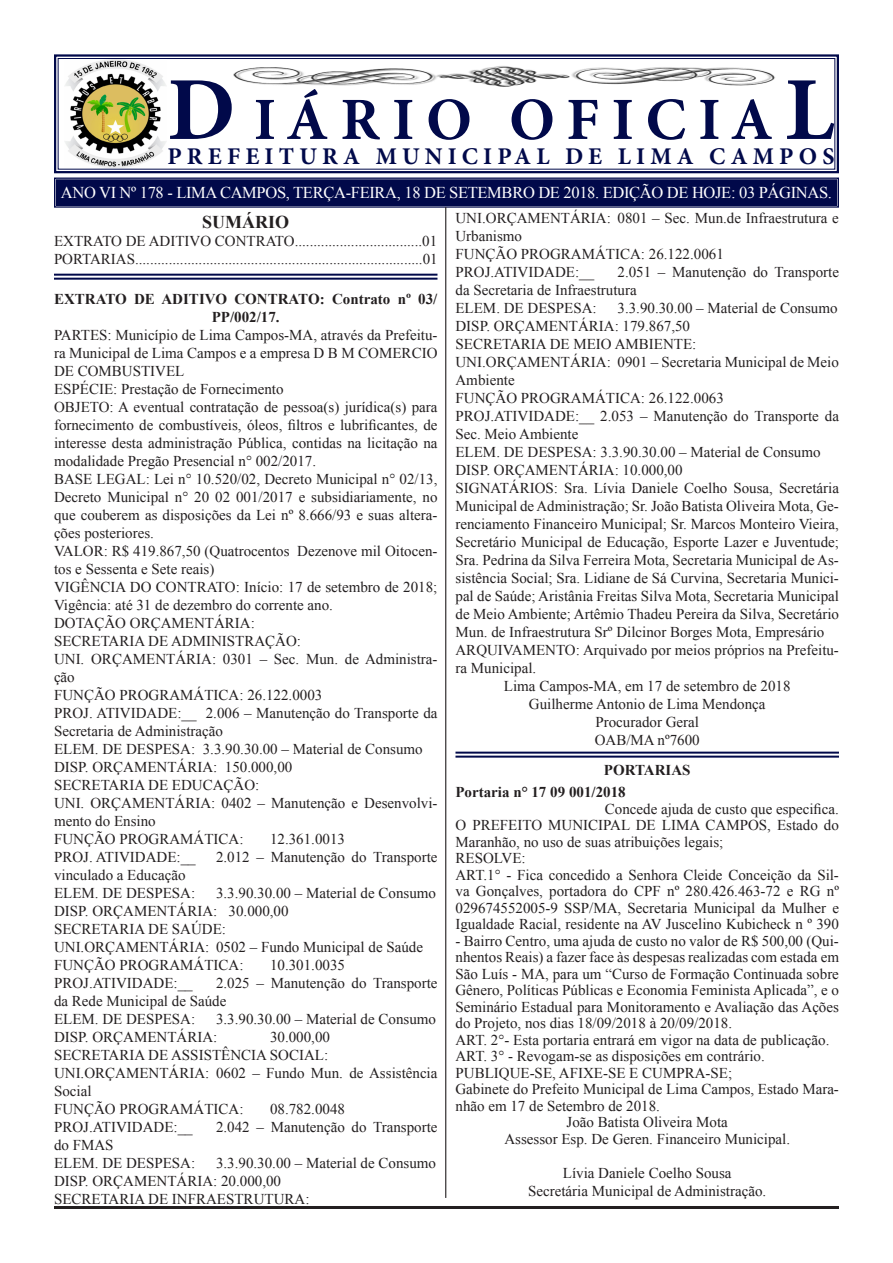
<style>
.page{position:relative;width:893px;height:1263px;background:#fff}
.page>*{position:absolute;margin:0;border:0;box-sizing:border-box;transform-origin:0 0}
.t1{font:700 60px "Minion Pro";letter-spacing:.19em;color:#01094a}
.t2{font:700 24px "Minion Pro";letter-spacing:.215em;color:#01094a}
.t3{font:700 18px "Times New Roman";color:#231f20}
.t4{font:16.5px "Times New Roman";letter-spacing:-.02em;color:#fff}
.t5{font:15px/18px "Times New Roman";color:#231f20}
.t6{font:700 15px/18px "Times New Roman";color:#231f20;text-align:center}
.s1{font-size:90px}
</style>
<div class="page">
<svg style="left:54px;top:54px;width:785px;height:120px"></svg>
<div style="left:58px;top:58px;width:777px;height:112px;border:1px solid #01094a"></div>
<svg style="left:54px;top:177px;width:785px;height:31px;background:#111855"></svg>
<div style="left:56px;top:179px;width:781px;height:27px;border:1px solid #01094a"></div>
<div style="left:57px;top:181px;width:779px;height:23px;border:1px solid #01094a"></div>
<hr style="left:54px;top:1206px;width:785px;height:3px;background:#231f20">
<hr style="left:54px;top:274px;width:383px;height:2px;background:#01094a">
<hr style="left:54px;top:278px;width:383px;height:2px;background:#01094a">
<hr style="left:445px;top:207px;width:1px;height:991px;background:#231f20">
<img style="left:230px;top:66px;width:550px;height:21px">
<img style="left:64px;top:60px;width:102px;height:108px">
<hr style="left:455px;top:752px;width:384px;height:2px;background:#01094a">
<hr style="left:455px;top:756px;width:384px;height:2px;background:#01094a">
<p class="t1" style="left:167px;top:77px;width:669px"><span class="s1">D</span>IÁRIO OFICIA<span class="s1">L</span></p>
<p class="t2" style="left:168px;top:140px;width:668px">PREFEITURA MUNICIPAL DE LIMA CAMPOS</p>
<p class="t4" style="left:61px;top:181px;width:773px">ANO VI Nº 178 - LIMA CAMPOS, TERÇA-FEIRA, 18 DE SETEMBRO DE 2018. EDIÇÃO DE HOJE: 03 PÁGINAS.</p>
<p class="t3" style="left:202px;top:210px;width:88px">SUMÁRIO</p>
<p class="t5" style="left:54px;top:232px;width:385px">EXTRATO DE ADITIVO CONTRATO..................................01</p>
<p class="t5" style="left:54px;top:250px;width:385px">PORTARIAS.............................................................................01</p>
<p class="t6" style="left:54px;top:289px;width:385px">EXTRATO DE ADITIVO CONTRATO: Contrato nº 03/<br>PP/002/17.</p>
<p class="t5" style="left:54px;top:325px;width:385px;text-align:justify">PARTES: Município de Lima Campos-MA, através da Prefeitu&shy;ra Municipal de Lima Campos e a empresa D B M COMERCIO DE COMBUSTIVEL</p>
<p class="t5" style="left:54px;top:379px;width:231px">ESPÉCIE: Prestação de Fornecimento</p>
<p class="t5" style="left:54px;top:397px;width:385px;text-align:justify">OBJETO: A eventual contratação de pessoa(s) jurídica(s) para fornecimento de combustíveis, óleos, filtros e lubrificantes, de interesse desta administração Pública, contidas na licitação na modalidade Pregão Presencial n° 002/2017.</p>
<p class="t5" style="left:54px;top:469px;width:385px;text-align:justify">BASE LEGAL: Lei n° 10.520/02, Decreto Municipal n° 02/13, Decreto Municipal n° 20 02 001/2017 e subsidiariamente, no que couberem as disposições da Lei nº 8.666/93 e suas altera&shy;ções posteriores.</p>
<p class="t5" style="left:54px;top:541px;width:385px">VALOR: R$ 419.867,50 (Quatrocentos Dezenove mil Oitocen&shy;tos e Sessenta e Sete reais)</p>
<p class="t5" style="left:54px;top:577px;width:385px">VIGÊNCIA DO CONTRATO: Início: 17 de setembro de 2018;<br>Vigência: até 31 de dezembro do corrente ano.</p>
<p class="t5" style="left:54px;top:613px;width:202px">DOTAÇÃO ORÇAMENTÁRIA:</p>
<p class="t5" style="left:54px;top:631px;width:249px">SECRETARIA DE ADMINISTRAÇÃO:</p>
<p class="t5" style="left:54px;top:649px;width:385px">UNI. ORÇAMENTÁRIA: 0301 – Sec. Mun. de Administra&shy;ção</p>
<p class="t5" style="left:54px;top:685px;width:270px">FUNÇÃO PROGRAMÁTICA: 26.122.0003</p>
<p class="t5" style="left:54px;top:703px;width:385px">PROJ. ATIVIDADE:__ 2.006 – Manutenção do Transporte da<br>Secretaria de Administração</p>
<p class="t5" style="left:54px;top:739px;width:370px">ELEM. DE DESPESA: 3.3.90.30.00 – Material de Consumo</p>
<p class="t5" style="left:54px;top:757px;width:240px">DISP. ORÇAMENTÁRIA: 150.000,00</p>
<p class="t5" style="left:54px;top:775px;width:207px">SECRETARIA DE EDUCAÇÃO:</p>
<p class="t5" style="left:54px;top:793px;width:385px">UNI. ORÇAMENTÁRIA: 0402 – Manutenção e Desenvolvi&shy;mento do Ensino</p>
<p class="t5" style="left:54px;top:829px;width:191px">FUNÇÃO PROGRAMÁTICA:</p>
<p class="t5" style="left:270px;top:829px;width:76px">12.361.0013</p>
<p class="t5" style="left:54px;top:847px;width:143px">PROJ. ATIVIDADE:__</p>
<p class="t5" style="left:216px;top:847px;width:223px">2.012 – Manutenção do Transporte</p>
<p class="t5" style="left:54px;top:865px;width:133px">vinculado a Educação</p>
<p class="t5" style="left:54px;top:883px;width:143px">ELEM. DE DESPESA:</p>
<p class="t5" style="left:216px;top:883px;width:221px">3.3.90.30.00 – Material de Consumo</p>
<p class="t5" style="left:54px;top:901px;width:236px">DISP. ORÇAMENTÁRIA: 30.000,00</p>
<p class="t5" style="left:54px;top:919px;width:174px">SECRETARIA DE SAÚDE:</p>
<p class="t5" style="left:54px;top:937px;width:371px">UNI.ORÇAMENTÁRIA: 0502 – Fundo Municipal de Saúde</p>
<p class="t5" style="left:54px;top:955px;width:191px">FUNÇÃO PROGRAMÁTICA:</p>
<p class="t5" style="left:270px;top:955px;width:76px">10.301.0035</p>
<p class="t5" style="left:54px;top:973px;width:140px">PROJ.ATIVIDADE:__</p>
<p class="t5" style="left:455px;top:209px;width:385px">UNI.ORÇAMENTÁRIA: 0801 – Sec. Mun.de Infraestrutura e<br>Urbanismo</p>
<p class="t5" style="left:455px;top:245px;width:270px">FUNÇÃO PROGRAMÁTICA: 26.122.0061</p>
<p class="t5" style="left:455px;top:263px;width:140px">PROJ.ATIVIDADE:__</p>
<p class="t5" style="left:455px;top:263px;width:385px;text-indent:162px">2.051 – Manutenção do Transporte da Secretaria de Infraestrutura</p>
<p class="t5" style="left:455px;top:299px;width:143px">ELEM. DE DESPESA:</p>
<p class="t5" style="left:617px;top:299px;width:221px">3.3.90.30.00 – Material de Consumo</p>
<p class="t5" style="left:455px;top:317px;width:236px">DISP. ORÇAMENTÁRIA: 179.867,50</p>
<p class="t5" style="left:455px;top:335px;width:242px">SECRETARIA DE MEIO AMBIENTE:</p>
<p class="t5" style="left:455px;top:353px;width:385px">UNI.ORÇAMENTÁRIA: 0901 – Secretaria Municipal de Meio<br>Ambiente</p>
<p class="t5" style="left:455px;top:389px;width:270px">FUNÇÃO PROGRAMÁTICA: 26.122.0063</p>
<p class="t5" style="left:455px;top:407px;width:385px">PROJ.ATIVIDADE:__ 2.053 – Manutenção do Transporte da<br>Sec. Meio Ambiente</p>
<p class="t5" style="left:455px;top:443px;width:366px">ELEM. DE DESPESA: 3.3.90.30.00 – Material de Consumo</p>
<p class="t5" style="left:455px;top:461px;width:229px">DISP. ORÇAMENTÁRIA: 10.000,00</p>
<p class="t5" style="left:455px;top:479px;width:385px;text-align:justify">SIGNATÁRIOS: Sra. Lívia Daniele Coelho Sousa, Secretária Municipal de Administração; Sr. João Batista Oliveira Mota, Ge&shy;renciamento Financeiro Municipal; Sr. Marcos Monteiro Vieira, Secretário Municipal de Educação, Esporte Lazer e Juventude; Sra. Pedrina da Silva Ferreira Mota, Secretaria Municipal de As&shy;sistência Social; Sra. Lidiane de Sá Curvina, Secretaria Munici&shy;pal de Saúde; Aristânia Freitas Silva Mota, Secretaria Municipal de Meio Ambiente; Artêmio Thadeu Pereira da Silva, Secretário Mun. de Infraestrutura Srº Dilcinor Borges Mota, Empresário</p>
<p class="t5" style="left:455px;top:641px;width:385px">ARQUIVAMENTO: Arquivado por meios próprios na Prefeitu&shy;ra Municipal.</p>
<p class="t5" style="left:504px;top:677px;width:288px">Lima Campos-MA, em 17 de setembro de 2018</p>
<p class="t5" style="left:529px;top:695px;width:238px">Guilherme Antonio de Lima Mendonça</p>
<p class="t5" style="left:595px;top:713px;width:105px">Procurador Geral</p>
<p class="t5" style="left:595px;top:731px;width:107px">OAB/MA nº7600</p>
<p class="t6" style="left:604px;top:760px;width:88px">PORTARIAS</p>
<p class="t6" style="left:455px;top:783px;width:172px">Portaria n° 17 09 001/2018</p>
<p class="t5" style="left:605px;top:800px;width:236px">Concede ajuda de custo que especifica.</p>
<p class="t5" style="left:455px;top:817px;width:385px;line-height:16.5px">O PREFEITO MUNICIPAL DE LIMA CAMPOS, Estado do<br>Maranhão, no uso de suas atribuições legais;</p>
<p class="t5" style="left:455px;top:849px;width:72px">RESOLVE:</p>
<p class="t5" style="left:455px;top:866px;width:385px;line-height:16.5px;text-align:justify">ART.1° - Fica concedido a Senhora Cleide Conceição da Sil&shy;va Gonçalves, portadora do CPF nº 280.426.463-72 e RG nº 029674552005-9 SSP/MA, Secretaria Municipal da Mulher e Igualdade Racial, residente na AV Juscelino Kubicheck n º 390</p>
<p class="t5" style="left:455px;top:932px;width:385px;line-height:16.5px;text-align:justify">- Bairro Centro, uma ajuda de custo no valor de R$ 500,00 (Qui&shy;nhentos Reais) a fazer face às despesas realizadas com estada em São Luís - MA, para um “Curso de Formação Continuada sobre Gênero, Políticas Públicas e Economia Feminista Aplicada”, e o Seminário Estadual para Monitoramento e Avaliação das Ações do Projeto, nos dias 18/09/2018 à 20/09/2018.</p>
<p class="t5" style="left:455px;top:1031px;width:375px">ART. 2°- Esta portaria entrará em vigor na data de publicação.</p>
<p class="t5" style="left:455px;top:1047px;width:311px">ART. 3° - Revogam-se as disposições em contrário.</p>
<p class="t5" style="left:455px;top:1064px;width:278px">PUBLIQUE-SE, AFIXE-SE E CUMPRA-SE;</p>
<p class="t5" style="left:455px;top:1081px;width:385px;line-height:16.5px">Gabinete do Prefeito Municipal de Lima Campos, Estado Mara&shy;nhão em 17 de Setembro de 2018.</p>
<p class="t5" style="left:567px;top:1113px;width:163px">João Batista Oliveira Mota</p>
<p class="t5" style="left:504px;top:1130px;width:287px">Assessor Esp. De Geren. Financeiro Municipal.</p>
<p class="t5" style="left:563px;top:1164px;width:170px">Lívia Daniele Coelho Sousa</p>
<p class="t5" style="left:528px;top:1182px;width:240px">Secretária Municipal de Administração.</p>
<p class="t5" style="left:54px;top:973px;width:385px;text-indent:162px">2.025 – Manutenção do Transporte da Rede Municipal de Saúde</p>
<p class="t5" style="left:54px;top:1009px;width:143px">ELEM. DE DESPESA:</p>
<p class="t5" style="left:216px;top:1009px;width:221px">3.3.90.30.00 – Material de Consumo</p>
<p class="t5" style="left:54px;top:1027px;width:165px">DISP. ORÇAMENTÁRIA:</p>
<p class="t5" style="left:270px;top:1027px;width:61px">30.000,00</p>
<p class="t5" style="left:54px;top:1045px;width:276px">SECRETARIA DE ASSISTÊNCIA SOCIAL:</p>
<p class="t5" style="left:54px;top:1063px;width:385px">UNI.ORÇAMENTÁRIA: 0602 – Fundo Mun. de Assistência<br>Social</p>
<p class="t5" style="left:54px;top:1099px;width:191px">FUNÇÃO PROGRAMÁTICA:</p>
<p class="t5" style="left:270px;top:1099px;width:76px">08.782.0048</p>
<p class="t5" style="left:54px;top:1117px;width:140px">PROJ.ATIVIDADE:__</p>
<p class="t5" style="left:216px;top:1117px;width:223px">2.042 – Manutenção do Transporte</p>
<p class="t5" style="left:54px;top:1135px;width:61px">do FMAS</p>
<p class="t5" style="left:54px;top:1153px;width:143px">ELEM. DE DESPESA:</p>
<p class="t5" style="left:216px;top:1153px;width:221px">3.3.90.30.00 – Material de Consumo</p>
<p class="t5" style="left:54px;top:1171px;width:229px">DISP. ORÇAMENTÁRIA: 20.000,00</p>
<p class="t5" style="left:54px;top:1189px;width:257px">SECRETARIA DE INFRAESTRUTURA:</p>
</div>
